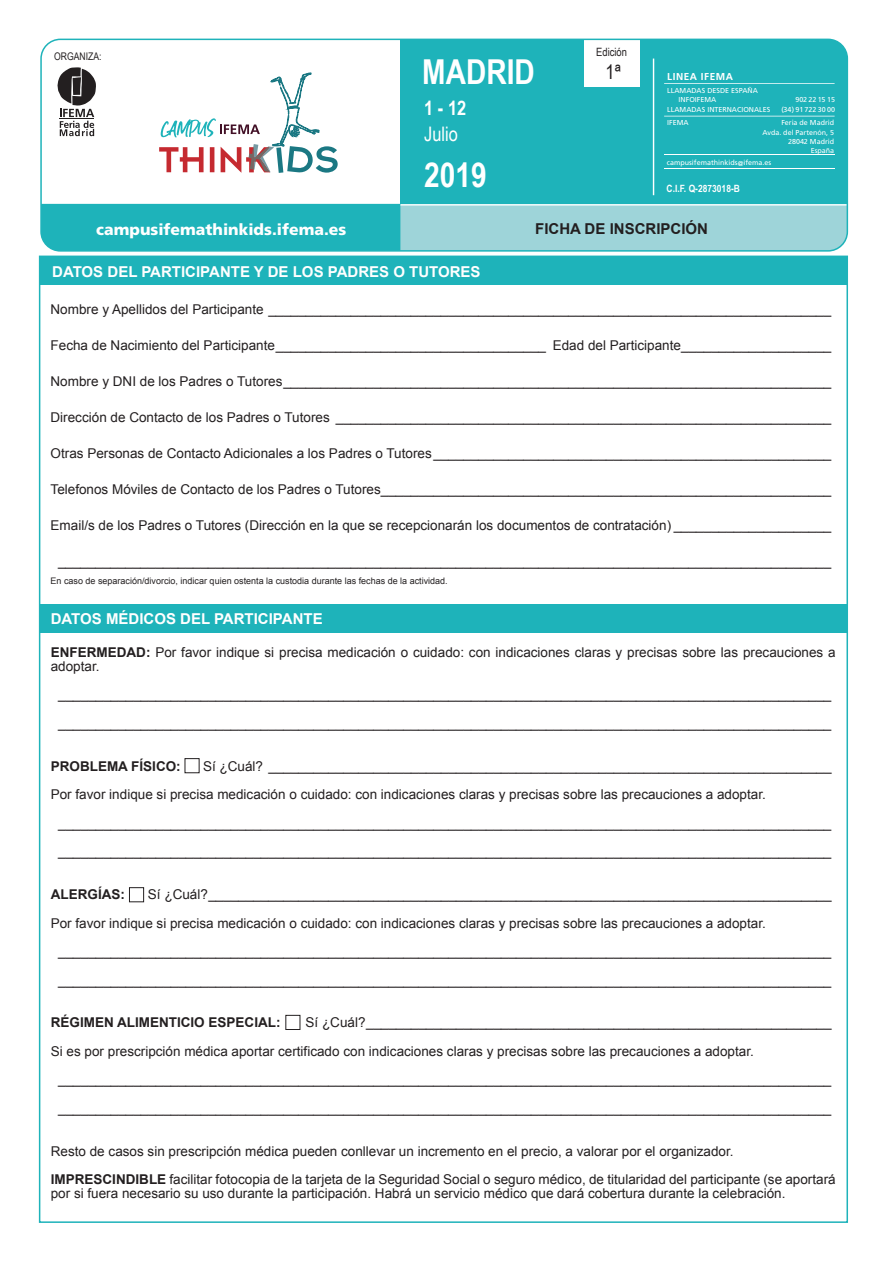
<style>
.page{position:relative;width:893px;height:1263px;background:#fff}
.page>*{position:absolute;margin:0;border:0;box-sizing:border-box;transform-origin:0 0}
.t1{font:700 34.35px "Arial Narrow";color:#fff}
.t2{font:19.95px "Arial Narrow";color:#fff}
.t3{font:700 19.95px "Arial Narrow";color:#fff}
.t4{font:19.95px "Arial Narrow";color:#231f20}
.t5{font:900 15.75px "Frutiger";color:#fff}
.t6{font:700 15px "Arial";color:#fff}
.t7{font:700 15px "Arial";color:#231f20}
.t8{font:13.5px/28.5px "Arial";color:#231f20}
.t9{font:700 13.5px "Arial";color:#231f20}
.t10{font:11.4px "Arial Narrow";color:#231f20}
.t11{font:10.5px "Arial Narrow";color:#231f20}
.t12{font:700 10.05px "Arial Narrow";color:#fff}
.t13{font:700 10.05px "Frutiger";letter-spacing:.05em;color:#fff}
.t14{font:9px "Arial";color:#231f20}
.t15{font:7.2px/9px "Frutiger";color:#fff;text-align:right}
.s1{font-weight:700}
</style>
<div class="page">
<div style="left:40px;top:256px;width:807px;height:28px;background:#1eb3ba"></div>
<div style="left:40px;top:605px;width:807px;height:28px;background:#1eb3ba"></div>
<div style="left:41px;top:205px;width:359px;height:46px;background:#1eb3ba"></div>
<hr style="left:41px;top:204px;width:806px;height:1px;background:#1eb3ba">
<div style="left:400px;top:39px;width:447px;height:212px;background:#1eb3ba"></div>
<div style="left:400px;top:205px;width:447px;height:46px;background:#9ed4d9"></div>
<hr style="left:400px;top:204px;width:447px;height:2px;background:#fff">
<div style="left:584px;top:39px;width:56px;height:48px;background:#fff"></div>
<div style="left:40px;top:39px;width:808px;height:213px;border:2px solid #1eb3ba;border-radius:19px"></div>
<hr style="left:664px;top:83px;width:171px;height:1px;background:#fff">
<hr style="left:664px;top:116px;width:171px;height:1px;background:#fff">
<hr style="left:664px;top:154px;width:171px;height:1px;background:#fff">
<hr style="left:664px;top:168px;width:171px;height:1px;background:#fff">
<hr style="left:653px;top:59px;width:1px;height:136px;background:#fff">
<svg style="left:57px;top:67px;width:39px;height:69px"></svg>
<svg style="left:159px;top:73px;width:179px;height:100px"></svg>
<div style="left:129px;top:887px;width:15px;height:15px;border:1px solid #231f20"></div>
<div style="left:185px;top:758px;width:14px;height:15px;border:1px solid #231f20"></div>
<div style="left:285px;top:1015px;width:15px;height:15px;border:1px solid #231f20"></div>
<p class="t11" style="left:54px;top:49px;width:49px">ORGANIZA:</p>
<p class="t5" style="left:96px;top:220px;width:252px">campusifemathinkids.ifema.es</p>
<p class="t10" style="left:596px;top:44px;width:32px">Edición</p>
<h2 class="t4" style="left:606px;top:57px;width:17px">1ª</h2>
<h1 class="t1" style="left:422px;top:46px;width:114px">MADRID</h1>
<h2 class="t3" style="left:424px;top:93px;width:43px">1 - 12</h2>
<h2 class="t2" style="left:424px;top:120px;width:35px">Julio</h2>
<h1 class="t1" style="left:424px;top:149px;width:64px">2019</h1>
<p class="t15" style="left:667px;top:158px;width:106px">campusifemathinkids@ifema.es</p>
<p class="t13" style="left:667px;top:71px;width:67px">LINEA IFEMA</p>
<p class="t15" style="left:679px;top:86px;width:81px;text-align:left;text-indent:-11px">LLAMADAS DESDE ESPAÑA<br>INFOIFEMA</p>
<p class="t15" style="left:795px;top:95px;width:41px">902 22 15 15</p>
<p class="t15" style="left:667px;top:105px;width:105px">LLAMADAS INTERNACIONALES</p>
<p class="t15" style="left:781px;top:105px;width:55px">(34) 91722 30 00</p>
<p class="t15" style="left:667px;top:118px;width:23px">IFEMA</p>
<p class="t15" style="left:762px;top:118px;width:73px">Feria de Madrid<br>Avda. del Partenón, 5<br>28042 Madrid<br>España</p>
<p class="t12" style="left:667px;top:180px;width:75px">C.I.F. Q-2873018-B</p>
<p class="t7" style="left:535px;top:218px;width:174px">FICHA DE INSCRIPCIÓN</p>
<p class="t6" style="left:52px;top:261px;width:430px">DATOS DEL PARTICIPANTE Y DE LOS PADRES O TUTORES</p>
<p class="t8" style="left:51px;top:295px;width:782px">Nombre y Apellidos del Participante ___________________________________________________________________________</p>
<p class="t8" style="left:51px;top:331px;width:782px">Fecha de Nacimiento del Participante____________________________________ Edad del Participante____________________</p>
<p class="t8" style="left:51px;top:367px;width:782px">Nombre y DNI de los Padres o Tutores_________________________________________________________________________</p>
<p class="t8" style="left:51px;top:403px;width:782px">Dirección de Contacto de los Padres o Tutores __________________________________________________________________</p>
<p class="t8" style="left:51px;top:439px;width:782px">Otras Personas de Contacto Adicionales a los Padres o Tutores_____________________________________________________</p>
<p class="t8" style="left:51px;top:475px;width:782px">Telefonos Móviles de Contacto de los Padres o Tutores____________________________________________________________</p>
<p class="t8" style="left:51px;top:511px;width:782px">Email/s de los Padres o Tutores (Dirección en la que se recepcionarán los documentos de contratación) _____________________</p>
<p class="t8" style="left:58px;top:547px;width:775px">_______________________________________________________________________________________________________</p>
<p class="t14" style="left:51px;top:575px;width:399px">En caso de separación/divorcio, indicar quien ostenta la custodia durante las fechas de la actividad.</p>
<p class="t6" style="left:51px;top:609px;width:273px">DATOS MÉDICOS DEL PARTICIPANTE</p>
<p class="t8" style="left:51px;top:645px;width:786px;line-height:14.2px"><span class="s1">ENFERMEDAD:</span> Por favor indique si precisa medicación o cuidado: con indicaciones claras y precisas sobre las precauciones a adoptar.</p>
<p class="t8" style="left:58px;top:681px;width:775px">_______________________________________________________________________________________________________ _______________________________________________________________________________________________________</p>
<p class="t9" style="left:51px;top:757px;width:132px">PROBLEMA FÍSICO:</p>
<p class="t8" style="left:203px;top:752px;width:630px">Sí ¿Cuál? ___________________________________________________________________________</p>
<p class="t8" style="left:51px;top:780px;width:717px">Por favor indique si precisa medicación o cuidado: con indicaciones claras y precisas sobre las precauciones a adoptar.</p>
<p class="t8" style="left:58px;top:809px;width:775px">_______________________________________________________________________________________________________</p>
<p class="t8" style="left:58px;top:837px;width:775px">_______________________________________________________________________________________________________</p>
<p class="t9" style="left:51px;top:885px;width:76px">ALERGÍAS:</p>
<p class="t8" style="left:148px;top:880px;width:685px">Sí ¿Cuál?___________________________________________________________________________________</p>
<p class="t8" style="left:51px;top:909px;width:717px">Por favor indique si precisa medicación o cuidado: con indicaciones claras y precisas sobre las precauciones a adoptar.</p>
<p class="t8" style="left:58px;top:937px;width:775px">_______________________________________________________________________________________________________</p>
<p class="t8" style="left:58px;top:966px;width:775px">_______________________________________________________________________________________________________</p>
<p class="t9" style="left:51px;top:1014px;width:231px">RÉGIMEN ALIMENTICIO ESPECIAL:</p>
<p class="t8" style="left:306px;top:1008px;width:527px">Sí ¿Cuál?______________________________________________________________</p>
<p class="t8" style="left:51px;top:1037px;width:705px">Si es por prescripción médica aportar certificado con indicaciones claras y precisas sobre las precauciones a adoptar.</p>
<p class="t8" style="left:58px;top:1065px;width:775px">_______________________________________________________________________________________________________</p>
<p class="t8" style="left:58px;top:1094px;width:775px">_______________________________________________________________________________________________________</p>
<p class="t8" style="left:51px;top:1137px;width:786px">Resto de casos sin prescripción médica pueden conllevar un incremento en el precio, a valorar por el organizador.<br><span class="s1">IMPRESCINDIBLE</span> facilitar fotocopia de la tarjeta de la Seguridad Social o seguro médico, de titularidad del participante (se aportará</p>
<p class="t8" style="left:51px;top:1179px;width:736px">por si fuera necesario su uso durante la participación. Habrá un servicio médico que dará cobertura durante la celebración.</p>
</div>
